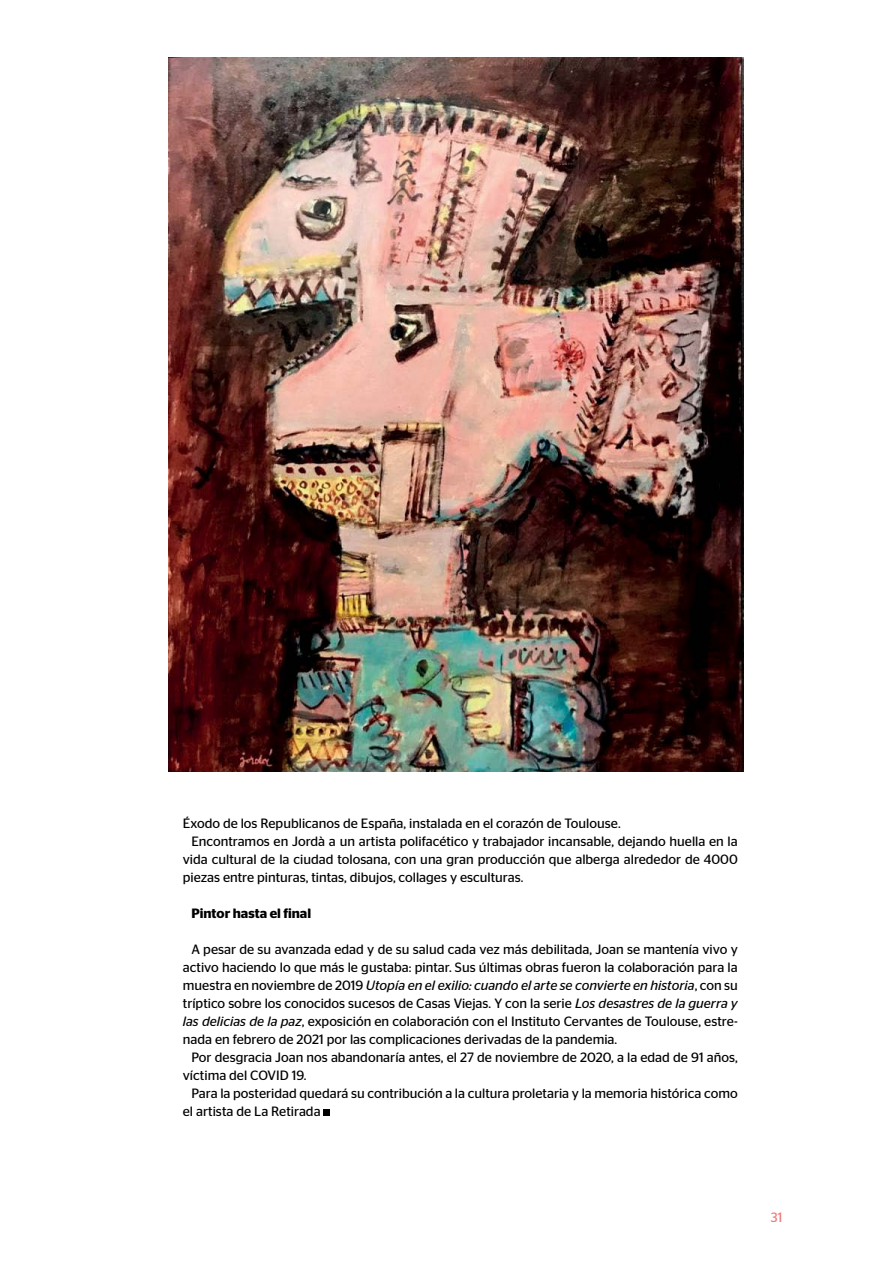
<style>
.page{position:relative;width:893px;height:1263px;background:#fff}
.page>*{position:absolute;margin:0;border:0;box-sizing:border-box;transform-origin:0 0}
.t1{font:13.5px/18px "Stag Sans";color:#000}
.t2{font:600 13.5px "Stag Sans";color:#000}
.t3{font:13.5px "Stag Sans";color:#ef797a}
.s1{font-style:italic}
</style>
<div class="page">
<img style="left:168px;top:58px;width:576px;height:714px">
<svg style="left:324px;top:1109px;width:6px;height:6px"></svg>
<p class="t1" style="left:183px;top:814px;width:439px">Éxodo de los Republicanos de España, instalada en el corazón de Toulouse.</p>
<p class="t1" style="left:191px;top:832px;width:548px">Encontramos en Jordà a un artista polifacético y trabajador incansable, dejando huella en la</p>
<p class="t1" style="left:183px;top:850px;width:556px">vida cultural de la ciudad tolosana, con una gran producción que alberga alrededor de 4000</p>
<p class="t1" style="left:183px;top:868px;width:342px">piezas entre pinturas, tintas, dibujos, collages y esculturas.</p>
<p class="t2" style="left:191px;top:905px;width:121px">Pintor hasta el final</p>
<p class="t1" style="left:183px;top:940px;width:556px;text-align:justify;text-indent:9px">A pesar de su avanzada edad y de su salud cada vez más debilitada, Joan se mantenía vivo y activo haciendo lo que más le gustaba: pintar. Sus últimas obras fueron la colaboración para la muestra en noviembre de 2019 <span class="s1">Utopía en el exilio: cuando el arte se convierte en historia</span>, con su tríptico sobre los conocidos sucesos de Casas Viejas. Y con la serie <span class="s1">Los desastres de la guerra y las delicias de la paz</span>, exposición en colaboración con el Instituto Cervantes de Toulouse, estre&shy;nada en febrero de 2021 por las complicaciones derivadas de la pandemia.</p>
<p class="t1" style="left:183px;top:1048px;width:556px;text-indent:9px">Por desgracia Joan nos abandonaría antes, el 27 de noviembre de 2020, a la edad de 91 años, víctima del COVID 19.</p>
<p class="t1" style="left:183px;top:1084px;width:556px;text-indent:9px">Para la posteridad quedará su contribución a la cultura proletaria y la memoria histórica como el artista de La Retirada</p>
<p class="t3" style="left:771px;top:1210px;width:13px">31</p>
</div>
